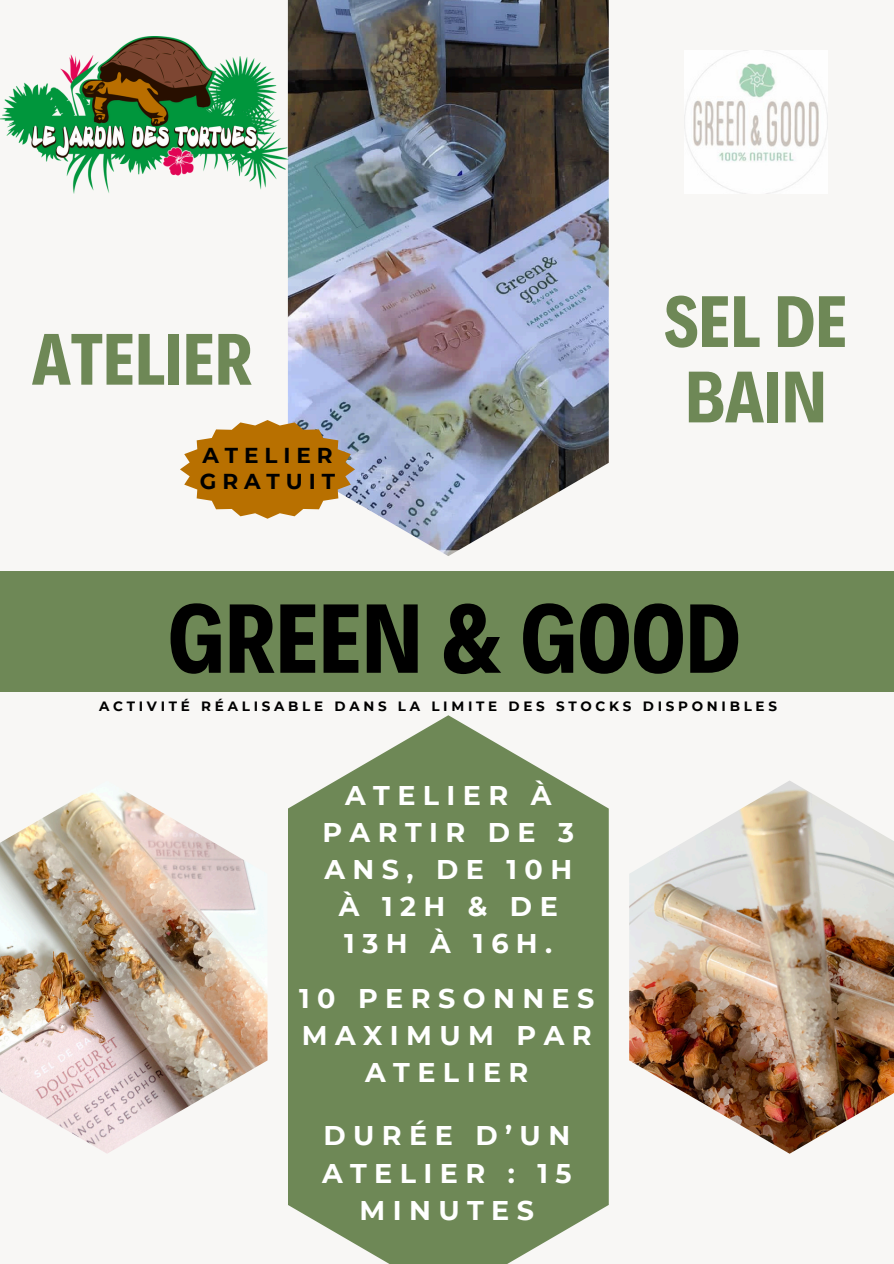
<style>
.page{position:relative;width:894px;height:1264px;background:#fff}
.page>*{position:absolute;margin:0;border:0;box-sizing:border-box;transform-origin:0 0}
.t1{font:700 99px "Decalotype";color:#000}
.t2{font:700 73.5px/75.3px "Decalotype";color:#6e8856}
.t3{font:700 27px/37.2px "Montserrat";letter-spacing:.275em;color:#fff;text-align:center}
.t4{font:700 21.6px "Montserrat";letter-spacing:.275em;color:#000}
.t5{font:700 13.5px "Montserrat";letter-spacing:.275em;color:#000}
</style>
<div class="page">
<div style="left:0;top:0;width:893px;height:1263px;background:#f8f7f5"></div>
<svg style="left:288px;top:715px;width:320px;height:548px;background:#7e9568"></svg>
<img style="left:288px;top:0;width:320px;height:556px">
<img style="left:0;top:792px;width:267px;height:361px">
<img style="left:629px;top:780px;width:264px;height:373px">
<img style="left:0;top:37px;width:288px;height:156px">
<div style="left:0;top:571px;width:893px;height:121px;background:#6e8856"></div>
<img style="left:692px;top:54px;width:127px;height:132px">
<svg style="left:180px;top:420px;width:175px;height:98px"></svg>
<h3 class="t2" style="left:32px;top:317px;width:222px">ATELIER</h3>
<p class="t4" style="left:202px;top:442px;width:132px">ATELIER</p>
<h3 class="t4" style="left:200px;top:468px;width:137px">GRATUIT</h3>
<p class="t2" style="left:664px;top:279px;width:184px">SEL DE<br>BAIN</p>
<h2 class="t1" style="left:168px;top:572px;width:574px">GREEN &amp; GOOD</h2>
<h3 class="t5" style="left:99px;top:698px;width:679px">ACTIVITÉ RÉALISABLE DANS LA LIMITE DES STOCKS DISPONIBLES</h3>
<h4 class="t3" style="left:322px;top:776px;width:253px">ATELIER À<br>PARTIR DE 3<br>ANS, DE 10H<br>À 12H &amp; DE<br>13H À 16H.</h4>
<h1 class="t3" style="left:299px;top:979px;width:296px">10 PERSONNES<br>MAXIMUM PAR<br>ATELIER</h1>
<p class="t3" style="left:322px;top:1117px;width:251px">DURÉE D’UN<br>ATELIER : 15<br>MINUTES</p>
</div>
